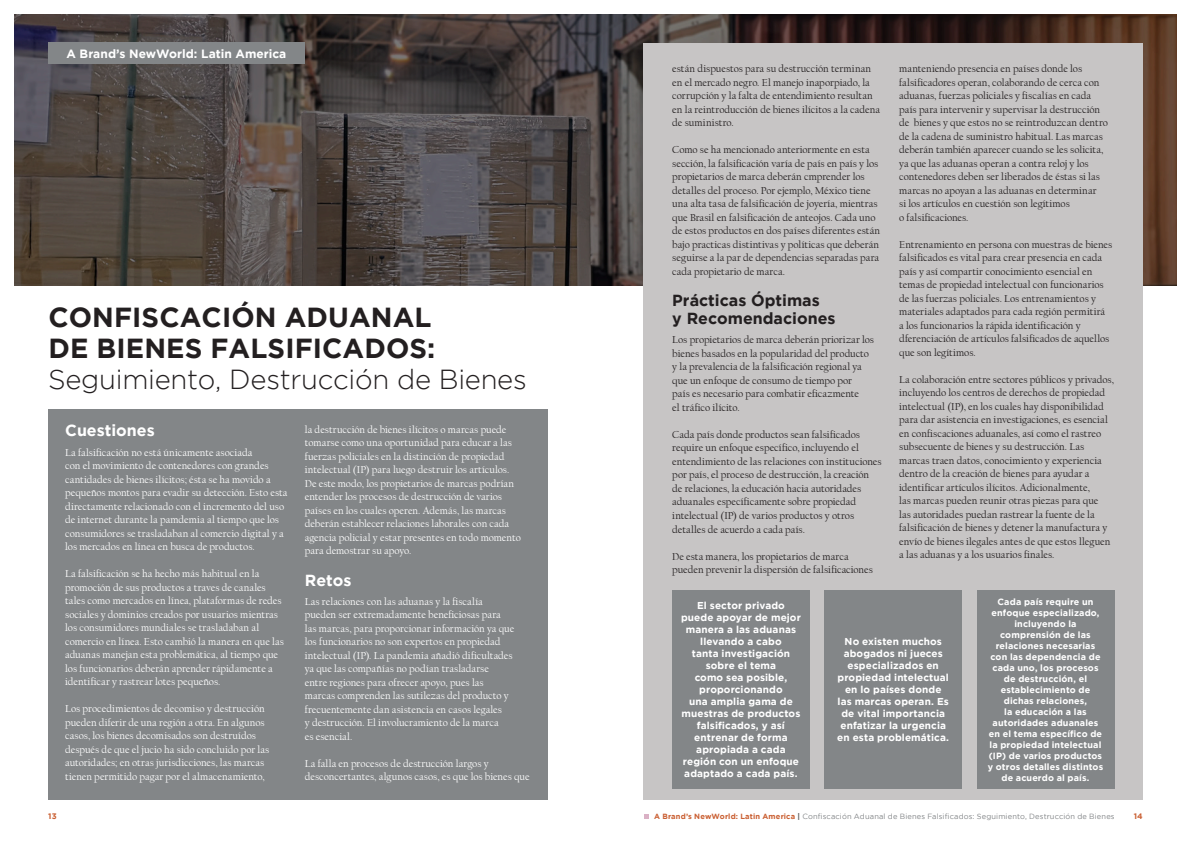
<style>
.page{position:relative;width:1191px;height:842px;background:#fff}
.page>*{position:absolute;margin:0;border:0;box-sizing:border-box;transform-origin:0 0}
.t1{font:700 27.5px/31px "Gotham";letter-spacing:.005em;color:#231f20}
.H2__Gotham{font:700 16px/18px "Gotham";color:#231f20}
.H2__Gotham-2{font:700 16px "Gotham";color:#fff}
.Body_Text__Californi{font:700 12px "Gotham";color:#fff}
.Body_Text__Californi-2{font:10.5px/13.5px "Californian FB";letter-spacing:.005em;color:#231f20}
.Body_Text__Californi-3{font:10.5px/13.5px "Californian FB";letter-spacing:.005em;color:#fff}
.Body_Text__Gotham{font:700 10px/12px "Gotham";letter-spacing:.01em;color:#fff;text-align:center}
.Body_Text__Gotham-2{font:700 9px/11px "Gotham";letter-spacing:.015em;color:#fff;text-align:center}
.t2{font:700 8px "Gotham";color:#ca6033}
._8_9_Content_Source{font:7.5px "Gotham";letter-spacing:.02em;color:#838688}
.s1{font-weight:300}
.s2{font-weight:700;color:#ca6033}
.s3{font-weight:700;color:#595959}
</style>
<div class="page">
<svg style="left:14px;top:14px;width:1162px;height:272px;background:#4c423f"></svg>
<div style="left:48px;top:409px;width:499px;height:390px;background:#838688"></div>
<div style="left:643px;top:43px;width:499px;height:756px;background:#c7c5c5"></div>
<div style="left:48px;top:43px;width:257px;height:21px;background:#838688"></div>
<div style="left:672px;top:590px;width:137px;height:199px;background:#838688"></div>
<div style="left:824px;top:590px;width:138px;height:199px;background:#838688"></div>
<div style="left:976px;top:590px;width:138px;height:199px;background:#838688"></div>
<svg style="left:644px;top:814px;width:4px;height:4px"></svg>
<p class="Body_Text__Californi" style="left:67px;top:46px;width:221px">A Brand’s NewWorld: Latin America</p>
<h1 class="t1" style="left:48px;top:301px;width:480px">CONFISCACIÓN ADUANAL<br>DE BIENES FALSIFICADOS:<br><span class="s1">Seguimiento, Destrucción de Bienes</span></h1>
<p class="H2__Gotham-2" style="left:65px;top:421px;width:91px">Cuestiones</p>
<p class="Body_Text__Californi-3" style="left:65px;top:446px;width:224px">La falsificación no está únicamente asociada<br>con el movimiento de contenedores con grandes cantidades de bienes ilícitos; ésta se ha movido a pequeños montos para evadir su detección. Esto esta directamente relacionado con el incremento del uso de internet durante la pamdemia al tiempo que los consumidores se trasladaban al comercio digital y a los mercados en línea en busca de productos.</p>
<p class="Body_Text__Californi-3" style="left:65px;top:567px;width:220px">La falsificación se ha hecho más habitual en la promoción de sus productos a traves de canales tales como mercados en línea, plataformas de redes sociales y dominios creados por usuarios mientras los consumidores mundiales se trasladaban al comercio en línea. Esto cambió la manera en que las aduanas manejan esta problemática, al tiempo que los funcionarios deberán aprender rápidamente a identificar y rastrear lotes pequeños.</p>
<p class="Body_Text__Californi-3" style="left:65px;top:702px;width:206px">Los procedimientos de decomiso y destrucción pueden diferir de una región a otra. En algunos casos, los bienes decomisados son destruídos después de que el jucio ha sido concluido por las autoridades; en otras jurisdicciones, las marcas tienen permitido pagar por el almacenamiento,</p>
<p class="Body_Text__Californi-3" style="left:305px;top:423px;width:217px">la destrucción de bienes ilícitos o marcas puede tomarse como una oportunidad para educar a las fuerzas policiales en la distinción de propiedad intelectual (IP) para luego destruir los artículos.<br>De este modo, los propietarios de marcas podrían entender los procesos de destrucción de varios países en los cuales operen. Además, las marcas deberán establecer relaciones laborales con cada agencia policial y estar presentes en todo momento para demostrar su apoyo.</p>
<p class="H2__Gotham-2" style="left:305px;top:571px;width:48px">Retos</p>
<p class="Body_Text__Californi-3" style="left:305px;top:595px;width:211px">Las relaciones con las aduanas y la fiscalía pueden ser extremadamente beneficiosas para las marcas, para proporcionar información ya que los funcionarios no son expertos en propiedad intelectual (IP). La pandemia añadió dificultades ya que las compañías no podían trasladarse<br>entre regiones para ofrecer apoyo, pues las marcas comprenden las sutilezas del producto y frecuentemente dan asistencia en casos legales<br>y destrucción. El involucramiento de la marca<br>es esencial.</p>
<p class="Body_Text__Californi-3" style="left:305px;top:757px;width:226px">La falla en procesos de destrucción largos y desconcertantes, algunos casos, es que los bienes que</p>
<p class="Body_Text__Californi-2" style="left:672px;top:62px;width:209px">están dispuestos para su destrucción terminan en el mercado negro. El manejo inaporpiado, la corrupción y la falta de entendimiento resultan en la reintroducción de bienes ilícitos a la cadena de suministro.</p>
<p class="Body_Text__Californi-2" style="left:672px;top:143px;width:209px">Como se ha mencionado anteriormente en esta sección, la falsificación varía de país en país y los propietarios de marca deberán cmprender los detalles del proceso. Por ejemplo, México tiene una alta tasa de falsificación de joyería, mientras que Brasil en falsificación de anteojos. Cada uno de estos productos en dos países diferentes están bajo practicas distintivas y políticas que deberán seguirse a la par de dependencias separadas para cada propietario de marca.</p>
<p class="H2__Gotham" style="left:672px;top:291px;width:165px">Prácticas Óptimas<br>y Recomendaciones</p>
<p class="Body_Text__Californi-2" style="left:672px;top:333px;width:203px">Los propietarios de marca deberán priorizar los bienes basados en la popularidad del producto y la prevalencia de la falsificación regional ya que un enfoque de consumo de tiempo por<br>país es necesario para combatir eficazmente<br>el tráfico ilícito.</p>
<p class="Body_Text__Californi-2" style="left:672px;top:428px;width:211px">Cada país donde productos sean falsificados require un enfoque específico, incluyendo el entendimiento de las relaciones con instituciones por país, el proceso de destrucción, la creación de relaciones, la educación hacia autoridades aduanales específicamente sobre propiedad intelectual (IP) de varios productos y otros detalles de acuerdo a cada país.</p>
<p class="Body_Text__Californi-2" style="left:672px;top:549px;width:202px">De esta manera, los propietarios de marca pueden prevenir la dispersión de falsificaciones</p>
<p class="Body_Text__Californi-2" style="left:899px;top:62px;width:210px">manteniendo presencia en países donde los falsificadores operan, colaborando de cerca con aduanas, fuerzas policiales y fiscalías en cada país para intervenir y supervisar la destrucción de bienes y que estos no se reintroduzcan dentro de la cadena de suministro habitual. Las marcas deberán también aparecer cuando se les solicita, ya que las aduanas operan a contra reloj y los contenedores deben ser liberados de éstas si las marcas no apoyan a las aduanas en determinar<br>si los artículos en cuestión son legítimos<br>o falsificaciones.</p>
<p class="Body_Text__Californi-2" style="left:899px;top:238px;width:214px">Entrenamiento en persona con muestras de bienes falsificados es vital para crear presencia en cada país y así compartir conocimiento esencial en temas de propiedad intelectual con funcionarios de las fuerzas policiales. Los entrenamientos y materiales adaptados para cada región permitirá a los funcionarios la rápida identificación y dferenciación de artículos falsificados de aquellos que son legítimos.</p>
<p class="Body_Text__Californi-2" style="left:899px;top:373px;width:216px">La colaboración entre sectores públicos y privados, incluyendo los centros de derechos de propiedad intelectual (IP), en los cuales hay disponibilidad para dar asistencia en investigaciones, es esencial en confiscaciones aduanales, así como el rastreo subsecuente de bienes y su destrucción. Las marcas traen datos, conocimiento y experiencia dentro de la creación de bienes para ayudar a identificar artículos ilícitos. Adicionalmente,<br>las marcas pueden reunir otras piezas para que<br>las autoridades puedan rastrear la fuente de la falsificación de bienes y detener la manufactura y envío de bienes ilegales antes de que estos lleguen a las aduanas y a los usuarios finales.</p>
<p class="Body_Text__Gotham" style="left:681px;top:599px;width:121px">El sector privado puede apoyar de mejor manera a las aduanas llevando a cabo<br>tanta investigación sobre el tema<br>como sea posible, proporcionando<br>una amplia gama de muestras de productos falsificados, y así entrenar de forma apropiada a cada región con un enfoque adaptado a cada país.</p>
<p class="Body_Text__Gotham" style="left:837px;top:635px;width:113px">No existen muchos abogados ni jueces especializados en propiedad intelectual en lo países donde las marcas operan. Es de vital importancia enfatizar la urgencia en esta problemática.</p>
<p class="Body_Text__Gotham-2" style="left:987px;top:596px;width:117px">Cada país require un enfoque especializado, incluyendo la comprensión de las relaciones necesarias con las dependencia de cada uno, los procesos de destrucción, el establecimiento de dichas relaciones,<br>la educación a las autoridades aduanales en el tema específico de la propiedad intelectual (IP) de varios productos y otros detalles distintos de acuerdo al país.</p>
<p class="t2" style="left:48px;top:811px;width:10px">13</p>
<p class="_8_9_Content_Source" style="left:654px;top:812px;width:462px"><span class="s2">A Brand’s NewWorld: Latin America</span> <span class="s3">|</span> Confiscación Aduanal de Bienes Falsificados: Seguimiento, Destrucción de Bienes</p>
<p class="t2" style="left:1133px;top:811px;width:10px">14</p>
</div>
